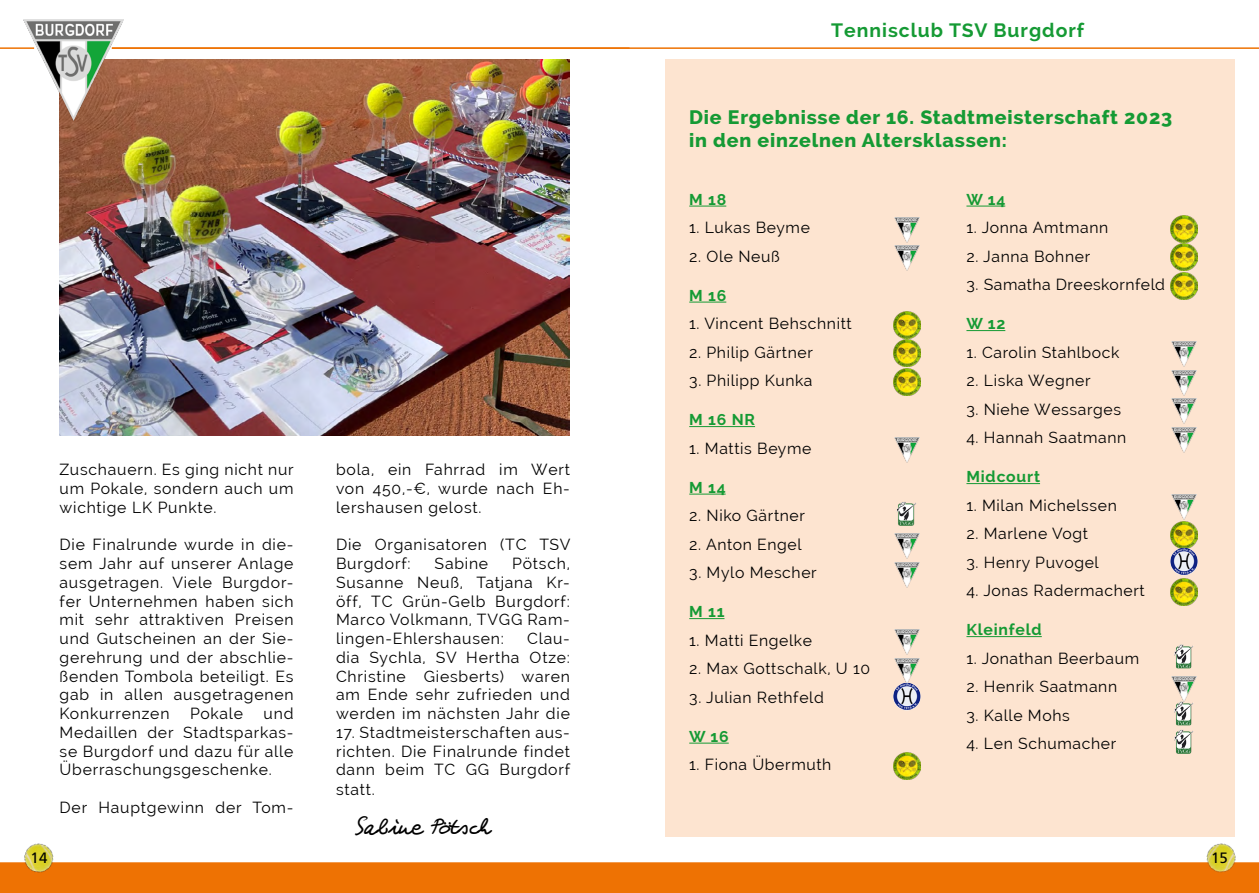
<style>
.page{position:relative;width:1259px;height:893px;background:#fff}
.page>*{position:absolute;margin:0;border:0;box-sizing:border-box;transform-origin:0 0}
.t1{font:22.5px "Clay Handwriting";color:#000}
.t2{font:800 19.5px "Raleway";letter-spacing:.04em;color:#159a34}
.t3{font:700 19.35px "Raleway";letter-spacing:.05em;color:#159a34}
.t4{font:15.75px/18.8px "Raleway";letter-spacing:.04em;color:#000;text-align:justify}
.t5{font:700 15.75px "Raleway";letter-spacing:.05em;color:#159a34}
.t6{font:15px "Frutiger";color:#000}
</style>
<div class="page">
<hr style="left:112px;top:47px;width:1147px;height:2px;background:#ee7203">
<img style="left:1206px;top:843px;width:30px;height:18px">
<div style="left:0;top:862px;width:1259px;height:31px;background:#ee7203"></div>
<hr style="left:0;top:47px;width:34px;height:2px;background:#ee7203">
<img style="left:19px;top:843px;width:41px;height:30px">
<img style="left:24px;top:19px;width:99px;height:101px">
<hr style="left:0;top:861px;width:1259px;height:1px;background:#fff">
<div style="left:664px;top:60px;width:570px;height:777px;background:#fde4d0"></div>
<hr style="left:689px;top:206px;width:37px;height:1px;background:#159a34">
<hr style="left:689px;top:302px;width:37px;height:1px;background:#159a34">
<hr style="left:689px;top:426px;width:66px;height:1px;background:#159a34">
<hr style="left:689px;top:494px;width:36px;height:1px;background:#159a34">
<hr style="left:689px;top:618px;width:35px;height:1px;background:#159a34">
<hr style="left:689px;top:743px;width:40px;height:1px;background:#159a34">
<img style="left:894px;top:217px;width:25px;height:25px">
<img style="left:894px;top:246px;width:25px;height:25px">
<img style="left:893px;top:311px;width:27px;height:27px">
<img style="left:893px;top:340px;width:27px;height:55px">
<img style="left:894px;top:438px;width:25px;height:25px">
<img style="left:897px;top:502px;width:20px;height:24px">
<img style="left:894px;top:534px;width:25px;height:25px">
<img style="left:894px;top:562px;width:25px;height:25px">
<img style="left:894px;top:630px;width:25px;height:25px">
<img style="left:893px;top:658px;width:27px;height:52px">
<img style="left:893px;top:752px;width:27px;height:27px">
<hr style="left:966px;top:206px;width:39px;height:1px;background:#159a34">
<hr style="left:966px;top:330px;width:39px;height:1px;background:#159a34">
<hr style="left:966px;top:483px;width:74px;height:1px;background:#159a34">
<hr style="left:966px;top:636px;width:75px;height:1px;background:#159a34">
<img style="left:1170px;top:215px;width:27px;height:27px">
<img style="left:1170px;top:244px;width:27px;height:55px">
<img style="left:1171px;top:342px;width:25px;height:25px">
<img style="left:1171px;top:370px;width:25px;height:25px">
<img style="left:1171px;top:399px;width:25px;height:25px">
<img style="left:1171px;top:427px;width:25px;height:25px">
<img style="left:1170px;top:495px;width:27px;height:80px">
<img style="left:1170px;top:578px;width:27px;height:27px">
<img style="left:1174px;top:644px;width:20px;height:24px">
<img style="left:1171px;top:676px;width:25px;height:25px">
<img style="left:1174px;top:701px;width:20px;height:24px">
<img style="left:1174px;top:730px;width:20px;height:24px">
<img style="left:60px;top:60px;width:510px;height:375px">
<p class="t3" style="left:831px;top:19px;width:254px">Tennisclub TSV Burgdorf</p>
<p class="t4" style="left:60px;top:460px;width:236px">Zuschauern. Es ging nicht nur um Pokale, sondern auch um wichtige LK Punkte.</p>
<p class="t4" style="left:60px;top:535px;width:235px">Die Finalrunde wurde in die&shy;sem Jahr auf unserer Anlage ausgetragen. Viele Burgdor&shy;fer Unternehmen haben sich mit sehr attraktiven Preisen und Gutscheinen an der Sie&shy;gerehrung und der abschlie&shy;ßenden Tombola beteiligt. Es gab in allen ausgetragenen Konkurrenzen</p>
<p class="t4" style="left:60px;top:704px;width:235px;text-indent:204px">und Medaillen der Stadtsparkas&shy;se Burgdorf und dazu für alle Überraschungsgeschenke.</p>
<p class="t4" style="left:60px;top:798px;width:235px">Der Hauptgewinn der Tom-</p>
<p class="t4" style="left:190px;top:704px;width:55px">Pokale</p>
<p class="t4" style="left:336px;top:460px;width:235px">bola, ein Fahrrad im Wert von 450,-€, wurde nach Eh&shy;lershausen gelost.</p>
<p class="t4" style="left:336px;top:535px;width:236px">Die Organisatoren (TC TSV<br>Burgdorf:</p>
<p class="t4" style="left:336px;top:554px;width:235px;text-indent:176px">Pötsch, Susanne Neuß, Tatjana Kr&shy;öff, TC Grün-Gelb Burgdorf:<br>Marco Volkmann, TVGG Ram&shy;lingen-Ehlershausen:</p>
<p class="t4" style="left:434px;top:554px;width:55px">Sabine</p>
<p class="t4" style="left:336px;top:629px;width:235px;text-indent:191px">Clau&shy;dia Sychla, SV Hertha Otze:<br>Christine Giesberts) waren am Ende sehr zufrieden und werden im nächsten Jahr die</p>
<p class="t4" style="left:336px;top:723px;width:236px">17. Stadtmeisterschaften aus&shy;richten. Die Finalrunde findet dann beim TC GG Burgdorf statt.</p>
<p class="t1" style="left:355px;top:813px;width:135px">Sabine Pötsch</p>
<p class="t2" style="left:689px;top:106px;width:484px">Die Ergebnisse der 16. Stadtmeisterschaft 2023</p>
<p class="t2" style="left:689px;top:129px;width:319px">in den einzelnen Altersklassen:</p>
<p class="t5" style="left:689px;top:190px;width:39px">M 18</p>
<p class="t4" style="left:689px;top:218px;width:122px">1. Lukas Beyme</p>
<p class="t4" style="left:689px;top:247px;width:92px">2. Ole Neuß</p>
<p class="t5" style="left:689px;top:286px;width:39px">M 16</p>
<p class="t4" style="left:689px;top:314px;width:164px">1. Vincent Behschnitt</p>
<p class="t4" style="left:689px;top:343px;width:125px">2. Philip Gärtner</p>
<p class="t4" style="left:689px;top:371px;width:125px">3. Philipp Kunka</p>
<p class="t5" style="left:689px;top:411px;width:67px">M 16 NR</p>
<p class="t4" style="left:689px;top:439px;width:124px">1. Mattis Beyme</p>
<p class="t5" style="left:689px;top:478px;width:38px">M 14</p>
<p class="t4" style="left:689px;top:506px;width:117px">2. Niko Gärtner</p>
<p class="t4" style="left:689px;top:535px;width:114px">2. Anton Engel</p>
<p class="t4" style="left:689px;top:563px;width:129px">3. Mylo Mescher</p>
<p class="t5" style="left:689px;top:603px;width:37px">M 11</p>
<p class="t4" style="left:689px;top:631px;width:124px">1. Matti Engelke</p>
<p class="t4" style="left:689px;top:659px;width:182px">2. Max Gottschalk, U 10</p>
<p class="t4" style="left:689px;top:688px;width:136px">3. Julian Rethfeld</p>
<p class="t5" style="left:689px;top:727px;width:41px">W 16</p>
<p class="t4" style="left:689px;top:755px;width:144px">1. Fiona Übermuth</p>
<p class="t5" style="left:966px;top:190px;width:40px">W 14</p>
<p class="t4" style="left:966px;top:218px;width:143px">1. Jonna Amtmann</p>
<p class="t4" style="left:966px;top:247px;width:125px">2. Janna Bohner</p>
<p class="t4" style="left:966px;top:275px;width:200px">3. Samatha Dreeskornfeld</p>
<p class="t5" style="left:966px;top:315px;width:40px">W 12</p>
<p class="t4" style="left:966px;top:343px;width:155px">1. Carolin Stahlbock</p>
<p class="t4" style="left:966px;top:371px;width:126px">2. Liska Wegner</p>
<p class="t4" style="left:966px;top:400px;width:156px">3. Niehe Wessarges</p>
<p class="t4" style="left:966px;top:428px;width:161px">4. Hannah Saatmann</p>
<p class="t5" style="left:966px;top:468px;width:75px">Midcourt</p>
<p class="t4" style="left:966px;top:496px;width:152px">1. Milan Michelssen</p>
<p class="t4" style="left:966px;top:524px;width:123px">2. Marlene Vogt</p>
<p class="t4" style="left:966px;top:553px;width:134px">3. Henry Puvogel</p>
<p class="t4" style="left:966px;top:581px;width:180px">4. Jonas Radermachert</p>
<p class="t5" style="left:966px;top:621px;width:77px">Kleinfeld</p>
<p class="t4" style="left:966px;top:649px;width:174px">1. Jonathan Beerbaum</p>
<p class="t4" style="left:966px;top:677px;width:152px">2. Henrik Saatmann</p>
<p class="t4" style="left:966px;top:706px;width:105px">3. Kalle Mohs</p>
<p class="t4" style="left:966px;top:734px;width:151px">4. Len Schumacher</p>
<p class="t6" style="left:31px;top:849px;width:18px">14</p>
<p class="t6" style="left:1211px;top:849px;width:18px">15</p>
</div>
